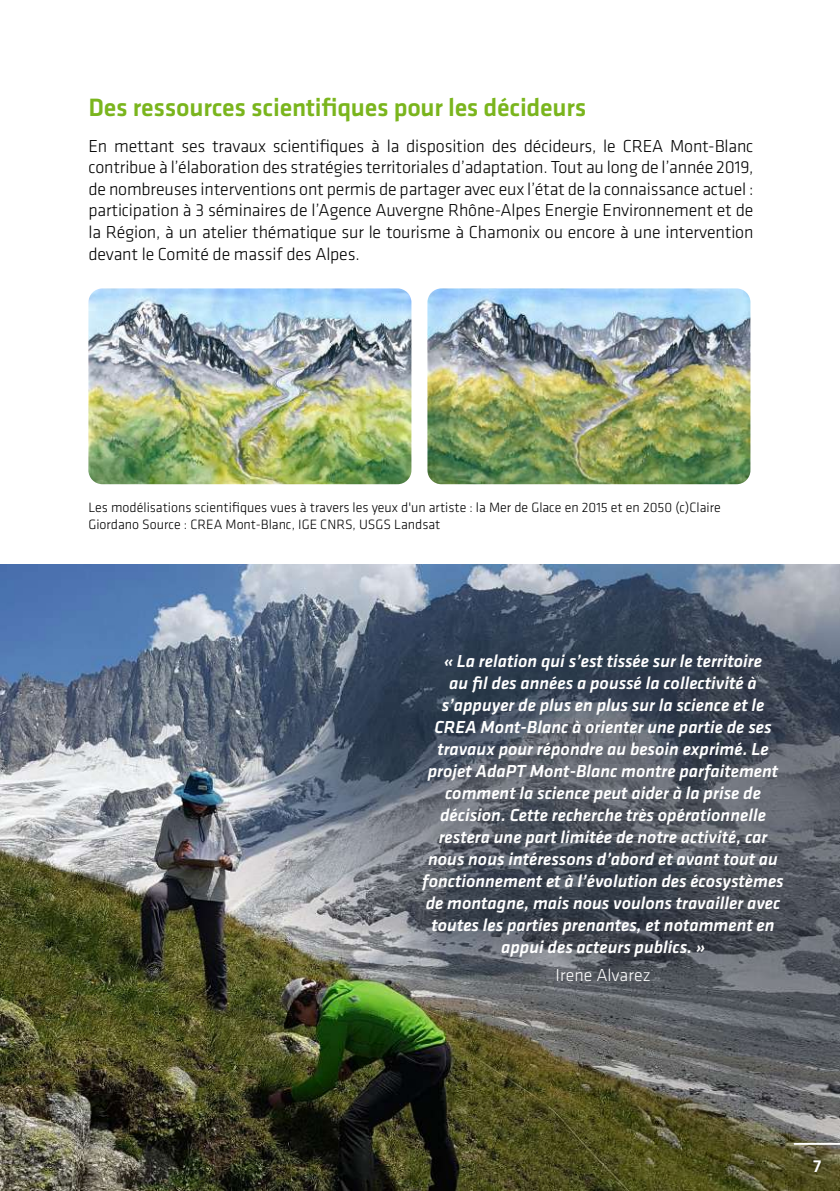
<style>
.page{position:relative;width:840px;height:1191px;background:#fff}
.page>*{position:absolute;margin:0;border:0;box-sizing:border-box;transform-origin:0 0}
.t1{font:500 26px "Klavika";letter-spacing:-.01em;color:#7ab51d}
.t2{font:italic 500 18px/22px "Klavika";color:#fff;text-align:center}
.t3{font:300 18px/21.6px "Klavika";letter-spacing:-.01em;color:#000;text-align:justify}
.t4{font:300 18px "Klavika";color:#fff}
.t5{font:500 18px "Klavika";color:#fff}
.t6{font:300 14px/16px "Klavika";color:#000}
</style>
<div class="page">
<img style="left:0;top:564px;width:839px;height:627px">
<hr style="left:794px;top:1142px;width:45px;height:2px;background:#fff">
<img style="left:88px;top:288px;width:323px;height:196px">
<img style="left:427px;top:288px;width:323px;height:196px">
<h1 class="t1" style="left:88px;top:93px;width:499px">Des ressources scientifiques pour les décideurs</h1>
<p class="t3" style="left:88px;top:135px;width:666px">En mettant ses travaux scientifiques à la disposition des décideurs, le CREA Mont-Blanc contribue à l’élaboration des stratégies territoriales d’adaptation. Tout au long de l’année 2019, de nombreuses interventions ont permis de partager avec eux l’état de la connaissance actuel : participation à 3 séminaires de l’Agence Auvergne Rhône-Alpes Energie Environnement et de la Région, à un atelier thématique sur le tourisme à Chamonix ou encore à une intervention devant le Comité de massif des Alpes.</p>
<p class="t6" style="left:88px;top:500px;width:633px">Les modélisations scientifiques vues à travers les yeux d'un artiste : la Mer de Glace en 2015 et en 2050 (c)Claire<br>Giordano Source : CREA Mont-Blanc, IGE CNRS, USGS Landsat</p>
<p class="t2" style="left:422px;top:650px;width:363px">« La relation qui s’est tissée sur le territoire<br>au fil des années a poussé la collectivité à s’appuyer de plus en plus sur la science et le CREA Mont-Blanc à orienter une partie de ses travaux pour répondre au besoin exprimé. Le projet AdaPT Mont-Blanc montre parfaitement comment la science peut aider à la prise de décision. Cette recherche très opérationnelle restera une part limitée de notre activité, car nous nous intéressons d’abord et avant tout au fonctionnement et à l’évolution des écosystèmes de montagne, mais nous voulons travailler avec toutes les parties prenantes, et notamment en appui des acteurs publics. »</p>
<p class="t4" style="left:555px;top:965px;width:96px">Irene Alvarez</p>
<p class="t5" style="left:812px;top:1156px;width:10px">7</p>
</div>
